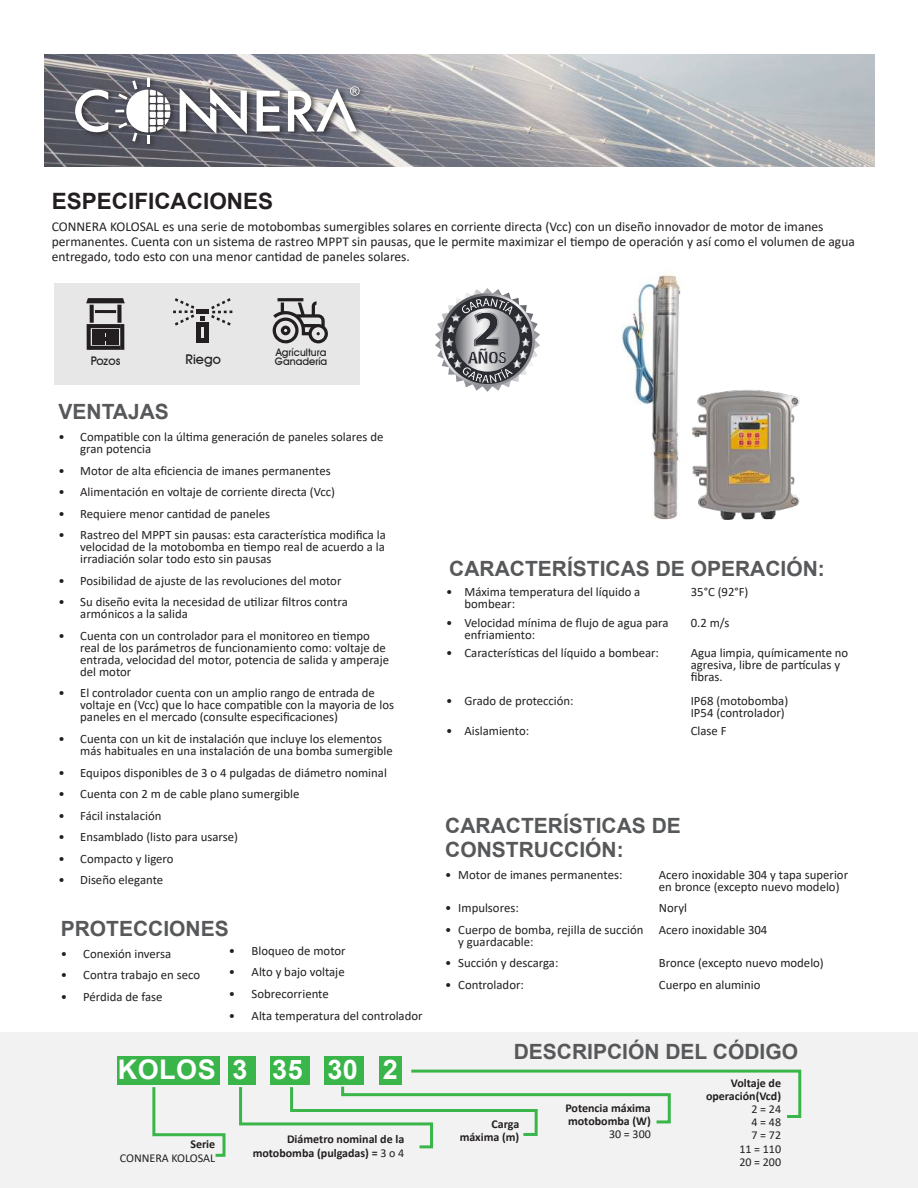
<style>
.page{position:relative;width:918px;height:1188px;background:#fff}
.page>*{position:absolute;margin:0;border:0;box-sizing:border-box;transform-origin:0 0}
.t1{font:700 27px "Arial";letter-spacing:.02em;color:#fff}
.t2{font:700 22.5px "Arial";color:#231f20}
.t3{font:700 21px/24px "Arial";color:#57585a}
.t4{font:13.5px/15px "Calibri";color:#231f20}
.t5{font:500 13.35px "Avant Garde IT Cby BT";color:#231f20}
.t6{font:12.75px/12px "Calibri";color:#231f20}
.t7{font:700 12px/13.2px "Calibri";color:#231f20;text-align:right}
.t8{font:12px/13.2px "Calibri";color:#231f20;text-align:right}
.t9{font:500 11.85px "Avant Garde IT Cby BT";color:#231f20}
.t10{font:500 10.35px/9.9px "Avant Garde IT Cby BT";color:#231f20}
.s1{font-weight:400}
</style>
<div class="page">
<div style="left:0;top:1033px;width:918px;height:155px;background:#f2f2f2"></div>
<img style="left:622px;top:274px;width:59px;height:246px">
<img style="left:692px;top:390px;width:108px;height:130px">
<svg style="left:435px;top:288px;width:105px;height:104px"></svg>
<div style="left:54px;top:283px;width:306px;height:101px;background:#e7e7e7"></div>
<div style="left:117px;top:1056px;width:103px;height:28px;background:#3ab54a"></div>
<div style="left:270px;top:1056px;width:39px;height:28px;background:#3ab54a"></div>
<div style="left:228px;top:1056px;width:27px;height:28px;background:#3ab54a"></div>
<div style="left:324px;top:1056px;width:39px;height:28px;background:#3ab54a"></div>
<div style="left:380px;top:1056px;width:22px;height:28px;background:#3ab54a"></div>
<svg style="left:151px;top:1084px;width:75px;height:73px"></svg>
<svg style="left:238px;top:1068px;width:564px;height:81px"></svg>
<svg style="left:86px;top:298px;width:39px;height:5px"></svg>
<hr style="left:95px;top:310px;width:21px;height:3px;background:#231f20">
<svg style="left:90px;top:305px;width:4px;height:18px"></svg>
<svg style="left:87px;top:324px;width:4px;height:26px"></svg>
<svg style="left:90px;top:324px;width:31px;height:4px"></svg>
<svg style="left:90px;top:346px;width:31px;height:4px"></svg>
<svg style="left:120px;top:324px;width:4px;height:26px"></svg>
<div style="left:117px;top:305px;width:5px;height:18px;background:#231f20"></div>
<svg style="left:92px;top:329px;width:27px;height:16px"></svg>
<div style="left:196px;top:323px;width:5px;height:20px;background:#231f20"></div>
<hr style="left:205px;top:323px;width:4px;height:20px;background:#231f20">
<div style="left:196px;top:322px;width:13px;height:5px;background:#231f20"></div>
<hr style="left:196px;top:310px;width:13px;height:4px;background:#231f20">
<div style="left:196px;top:338px;width:13px;height:5px;background:#231f20"></div>
<svg style="left:200px;top:316px;width:5px;height:5px"></svg>
<svg style="left:211px;top:298px;width:21px;height:28px"></svg>
<svg style="left:173px;top:298px;width:21px;height:28px"></svg>
<svg style="left:273px;top:298px;width:55px;height:46px"></svg>
<img style="left:45px;top:55px;width:829px;height:111px">
<div style="left:72px;top:75px;width:295px;height:76px;background:#231f20;opacity:.75"></div>
<svg style="left:180px;top:88px;width:67px;height:46px"></svg>
<svg style="left:257px;top:91px;width:23px;height:41px"></svg>
<svg style="left:75px;top:90px;width:33px;height:42px"></svg>
<svg style="left:115px;top:78px;width:55px;height:66px"></svg>
<svg style="left:288px;top:86px;width:72px;height:46px"></svg>
<h2 class="t2" style="left:52px;top:185px;width:223px">ESPECIFICACIONES</h2>
<p class="t4" style="left:52px;top:219px;width:805px">CONNERA KOLOSAL es una serie de motobombas sumergibles solares en corriente directa (Vcc) con un diseño innovador de motor de imanes permanentes. Cuenta con un sistema de rastreo MPPT sin pausas, que le permite maximizar el tiempo de operación y así como el volumen de agua entregado, todo esto con una menor cantidad de paneles solares.</p>
<p class="t9" style="left:91px;top:353px;width:31px">Pozos</p>
<p class="t5" style="left:186px;top:351px;width:37px">Riego</p>
<p class="t10" style="left:275px;top:347px;width:54px">Agrícultura<br>Ganadería</p>
<h3 class="t3" style="left:59px;top:400px;width:112px">VENTAJAS</h3>
<p class="t6" style="left:80px;top:430px;width:305px;text-indent:-22px">• Compatible con la última generación de paneles solares de gran potencia</p>
<p class="t6" style="left:59px;top:464px;width:274px">• Motor de alta eficiencia de imanes permanentes</p>
<p class="t6" style="left:59px;top:486px;width:278px">• Alimentación en voltaje de corriente directa (Vcc)</p>
<p class="t6" style="left:59px;top:507px;width:213px">• Requiere menor cantidad de paneles</p>
<p class="t6" style="left:80px;top:529px;width:307px;text-align:justify;text-indent:-22px">• Rastreo del MPPT sin pausas: esta característica modifica la velocidad de la motobomba en tiempo real de acuerdo a la irradiación solar todo esto sin pausas</p>
<p class="t6" style="left:59px;top:574px;width:284px">• Posibilidad de ajuste de las revoluciones del motor</p>
<p class="t6" style="left:80px;top:596px;width:269px;text-indent:-22px">• Su diseño evita la necesidad de utilizar filtros contra armónicos a la salida</p>
<p class="t6" style="left:80px;top:629px;width:310px;text-indent:-22px">• Cuenta con un controlador para el monitoreo en tiempo real de los parámetros de funcionamiento como: voltaje de entrada, velocidad del motor, potencia de salida y amperaje del motor</p>
<p class="t6" style="left:80px;top:687px;width:315px;text-indent:-22px">• El controlador cuenta con un amplio rango de entrada de voltaje en (Vcc) que lo hace compatible con la mayoria de los paneles en el mercado (consulte especificaciones)</p>
<p class="t6" style="left:80px;top:733px;width:314px;text-indent:-22px">• Cuenta con un kit de instalación que incluye los elementos más habituales en una instalación de una bomba sumergible</p>
<p class="t6" style="left:59px;top:766px;width:330px">• Equipos disponibles de 3 o 4 pulgadas de diámetro nominal</p>
<p class="t6" style="left:59px;top:788px;width:242px">• Cuenta con 2 m de cable plano sumergible</p>
<p class="t6" style="left:59px;top:809px;width:104px">• Fácil instalación</p>
<p class="t6" style="left:59px;top:831px;width:181px">• Ensamblado (listo para usarse)</p>
<p class="t6" style="left:59px;top:852px;width:117px">• Compacto y ligero</p>
<p class="t6" style="left:59px;top:874px;width:106px">• Diseño elegante</p>
<h3 class="t3" style="left:61px;top:917px;width:170px">PROTECCIONES</h3>
<p class="t6" style="left:61px;top:947px;width:112px">• Conexión inversa</p>
<p class="t6" style="left:61px;top:969px;width:141px">• Contra trabajo en seco</p>
<p class="t6" style="left:61px;top:990px;width:103px">• Pérdida de fase</p>
<p class="t6" style="left:229px;top:944px;width:118px">• Bloqueo de motor</p>
<p class="t6" style="left:229px;top:966px;width:117px">• Alto y bajo voltaje</p>
<p class="t6" style="left:229px;top:987px;width:101px">• Sobrecorriente</p>
<p class="t6" style="left:229px;top:1009px;width:195px">• Alta temperatura del controlador</p>
<h1 class="t1" style="left:118px;top:1050px;width:281px">KOLOS 3 35 30 2</h1>
<p class="t7" style="left:190px;top:1138px;width:26px">Serie</p>
<p class="t8" style="left:120px;top:1151px;width:97px">CONNERA KOLOSAL</p>
<p class="t7" style="left:253px;top:1133px;width:153px">Diámetro nominal de la motobomba (pulgadas) = <span class="s1">3 o 4</span></p>
<h3 class="t3" style="left:449px;top:557px;width:377px">CARACTERÍSTICAS DE OPERACIÓN:</h3>
<p class="t6" style="left:465px;top:586px;width:177px;text-indent:-18px">• Máxima temperatura del líquido a bombear:</p>
<p class="t6" style="left:691px;top:586px;width:59px">35°C (92°F)</p>
<p class="t6" style="left:465px;top:616px;width:206px;text-indent:-18px">• Velocidad mínima de flujo de agua para enfriamiento:</p>
<p class="t6" style="left:691px;top:616px;width:40px">0.2 m/s</p>
<p class="t6" style="left:446px;top:647px;width:214px">• Características del líquido a bombear:</p>
<p class="t6" style="left:691px;top:647px;width:159px">Agua limpia, químicamente no agresiva, libre de partículas y fibras.</p>
<p class="t6" style="left:446px;top:694px;width:129px">• Grado de protección:</p>
<p class="t6" style="left:691px;top:694px;width:99px">IP68 (motobomba)<br>IP54 (controlador)</p>
<p class="t6" style="left:446px;top:725px;width:84px">• Aislamiento:</p>
<p class="t6" style="left:691px;top:725px;width:37px">Clase F</p>
<h3 class="t3" style="left:445px;top:814px;width:237px">CARACTERÍSTICAS DE<br>CONSTRUCCIÓN:</h3>
<p class="t6" style="left:445px;top:868px;width:179px">• Motor de imanes permanentes:</p>
<p class="t6" style="left:659px;top:868px;width:191px">Acero inoxidable 304 y tapa superior en bronce (excepto nuevo modelo)</p>
<p class="t6" style="left:445px;top:902px;width:75px">• Impulsores:</p>
<p class="t6" style="left:659px;top:902px;width:30px">Noryl</p>
<p class="t6" style="left:458px;top:923px;width:187px;text-indent:-13px">• Cuerpo de bomba, rejilla de succión y guardacable:</p>
<p class="t6" style="left:659px;top:923px;width:110px">Acero inoxidable 304</p>
<p class="t6" style="left:445px;top:957px;width:115px">• Succión y descarga:</p>
<p class="t6" style="left:659px;top:957px;width:166px">Bronce (excepto nuevo modelo)</p>
<p class="t6" style="left:445px;top:978px;width:80px">• Controlador:</p>
<p class="t6" style="left:659px;top:978px;width:103px">Cuerpo en aluminio</p>
<h3 class="t3" style="left:514px;top:1040px;width:286px">DESCRIPCIÓN DEL CÓDIGO</h3>
<p class="t7" style="left:460px;top:1117px;width:61px">Carga máxima (m)</p>
<p class="t7" style="left:565px;top:1101px;width:87px;text-align:left">Potencia máxima motobomba (W)</p>
<p class="t8" style="left:609px;top:1127px;width:43px">30 = 300</p>
<p class="t7" style="left:706px;top:1076px;width:77px">Voltaje de operación(Vcd)</p>
<p class="t8" style="left:739px;top:1102px;width:43px">2 = 24<br>4 = 48<br>7 = 72<br>11 = 110<br>20 = 200</p>
</div>
